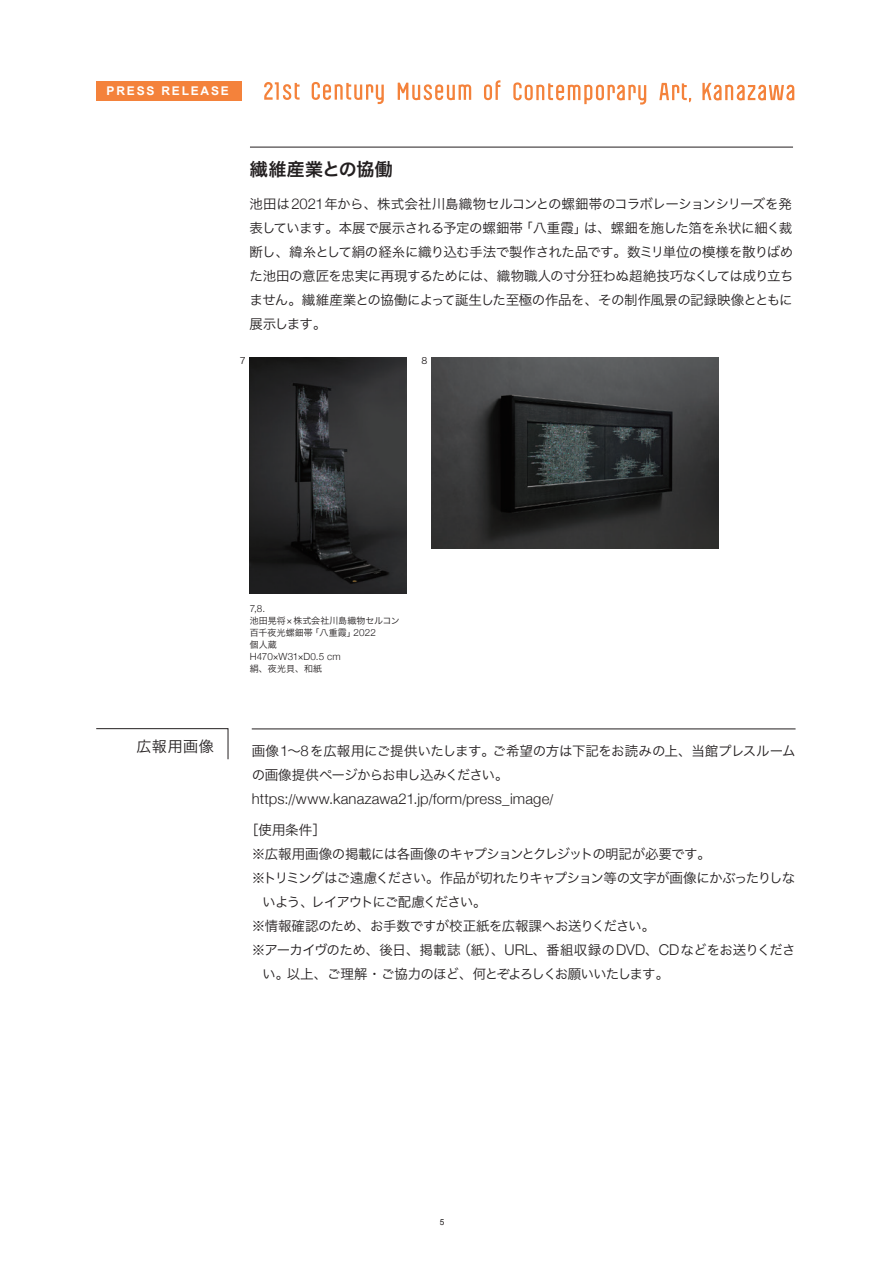
<style>
.page{position:relative;width:893px;height:1263px;background:#fff}
.page>*{position:absolute;margin:0;border:0;box-sizing:border-box;transform-origin:0 0}
.t1{font:18px "Hira Kaku Pro W6";letter-spacing:.01em;color:#231f20}
.t2{font:15px "Hira Kaku Pro W3";letter-spacing:.035em;color:#231f20}
.t3{font:300 14.85px "Helvetica Neue";letter-spacing:.01em;color:#231f20}
.t4{font:13.5px/24px "Hira Kaku Pro W3";letter-spacing:-.045em;color:#231f20;text-align:justify}
.t5{font:13.5px "Hira Kaku Pro W3";letter-spacing:-.065em;color:#231f20}
.t6{font:13.5px "Hira Kaku Pro W3";letter-spacing:-.07em;color:#231f20}
.t7{font:13.5px "Hira Kaku Pro W3";letter-spacing:-.09em;color:#231f20}
.t8{font:700 12px "Arial";letter-spacing:.15em;color:#fff}
.t9{font:300 9.9px "Helvetica Neue";letter-spacing:.01em;color:#231f20}
.t10{font:9px/12px "Hira Kaku Pro W3";color:#231f20}
.t11{font:8.25px "Arial";color:#231f20}
.s1{font-family:"Helvetica Neue";font-weight:300;font-size:14.85px}
.s2{font-family:"Helvetica Neue";font-weight:300;font-size:9.9px}
.s3{font-family:"Hira Kaku Pro W3";font-weight:400;font-size:9px}
.s4{font-family:"Helvetica";font-size:13.5px}
</style>
<div class="page">
<hr style="left:250px;top:147px;width:543px;height:1px;background:#231f20">
<svg style="left:312px;top:82px;width:72px;height:22px"></svg>
<svg style="left:264px;top:82px;width:36px;height:18px"></svg>
<svg style="left:484px;top:80px;width:16px;height:20px"></svg>
<svg style="left:398px;top:83px;width:73px;height:17px"></svg>
<svg style="left:659px;top:83px;width:32px;height:19px"></svg>
<svg style="left:513px;top:82px;width:133px;height:23px"></svg>
<svg style="left:702px;top:83px;width:92px;height:17px"></svg>
<div style="left:96px;top:81px;width:146px;height:19px;background:#f4823b"></div>
<img style="left:250px;top:357px;width:157px;height:236px">
<img style="left:431px;top:357px;width:287px;height:191px">
<hr style="left:252px;top:729px;width:543px;height:1px;background:#231f20">
<svg style="left:96px;top:728px;width:132px;height:32px"></svg>
<p class="t8" style="left:107px;top:84px;width:124px">PRESS RELEASE</p>
<h1 class="t1" style="left:250px;top:153px;width:144px">繊維産業との協働</h1>
<p class="t4" style="left:250px;top:191px;width:546px">池田は<span class="s1">2021</span>年から、株式会社川島織物セルコンとの螺鈿帯のコラボレーションシリーズを発表しています。本展で展示される予定の螺鈿帯「八重霞」は、螺鈿を施した箔を糸状に細く裁断し、緯糸として絹の経糸に織り込む手法で製作された品です。数ミリ単位の模様を散りばめた池田の意匠を忠実に再現するためには、織物職人の寸分狂わぬ超絶技巧なくしては成り立ちません。繊維産業との協働によって誕生した至極の作品を、その制作風景の記録映像とともに展示します。</p>
<p class="t10" style="left:240px;top:354px;width:7px">7</p>
<p class="t10" style="left:421px;top:354px;width:7px">8</p>
<p class="t2" style="left:136px;top:733px;width:79px">広報用画像</p>
<p class="t9" style="left:250px;top:600px;width:17px">7,8.</p>
<p class="t10" style="left:250px;top:614px;width:151px">池田晃将×株式会社川島織物セルコン百千夜光螺鈿帯「八重霞」<span class="s2">2022<br></span>個人蔵</p>
<p class="t9" style="left:250px;top:648px;width:92px">H470<span class="s3">×</span>W31<span class="s3">×</span>D0.5 cm</p>
<p class="t10" style="left:250px;top:662px;width:74px">絹、夜光貝、和紙</p>
<p class="t4" style="left:252px;top:737px;width:545px">画像<span class="s1">1</span>～<span class="s1">8</span>を広報用にご提供いたします。ご希望の方は下記をお読みの上、当館プレスルームの画像提供ページからお申し込みください。</p>
<p class="t3" style="left:252px;top:786px;width:303px">https:<span class="s4">//</span>www.kanazawa21.jp<span class="s4">/</span>form<span class="s4">/</span>press_image<span class="s4">/</span></p>
<p class="t4" style="left:245px;top:817px;width:82px">［使用条件］</p>
<p class="t4" style="left:252px;top:841px;width:461px">※広報用画像の掲載には各画像のキャプションとクレジットの明記が必要です。</p>
<p class="t5" style="left:252px;top:866px;width:545px">※トリミングはご遠慮ください。作品が切れたりキャプション等の文字が画像にかぶったりしな</p>
<p class="t7" style="left:262px;top:890px;width:226px">いよう、レイアウトにご配慮ください。</p>
<p class="t4" style="left:252px;top:913px;width:405px">※情報確認のため、お手数ですが校正紙を広報課へお送りください。</p>
<p class="t4" style="left:252px;top:937px;width:545px">※アーカイヴのため、後日、掲載誌（紙）、<span class="s1">URL</span>、番組収録の<span class="s1">DVD</span>、<span class="s1">CD</span>などをお送りくださ</p>
<p class="t6" style="left:262px;top:962px;width:408px">い。以上、ご理解・ご協力のほど、何とぞよろしくお願いいたします。</p>
<p class="t11" style="left:440px;top:1217px;width:6px">5</p>
</div>
